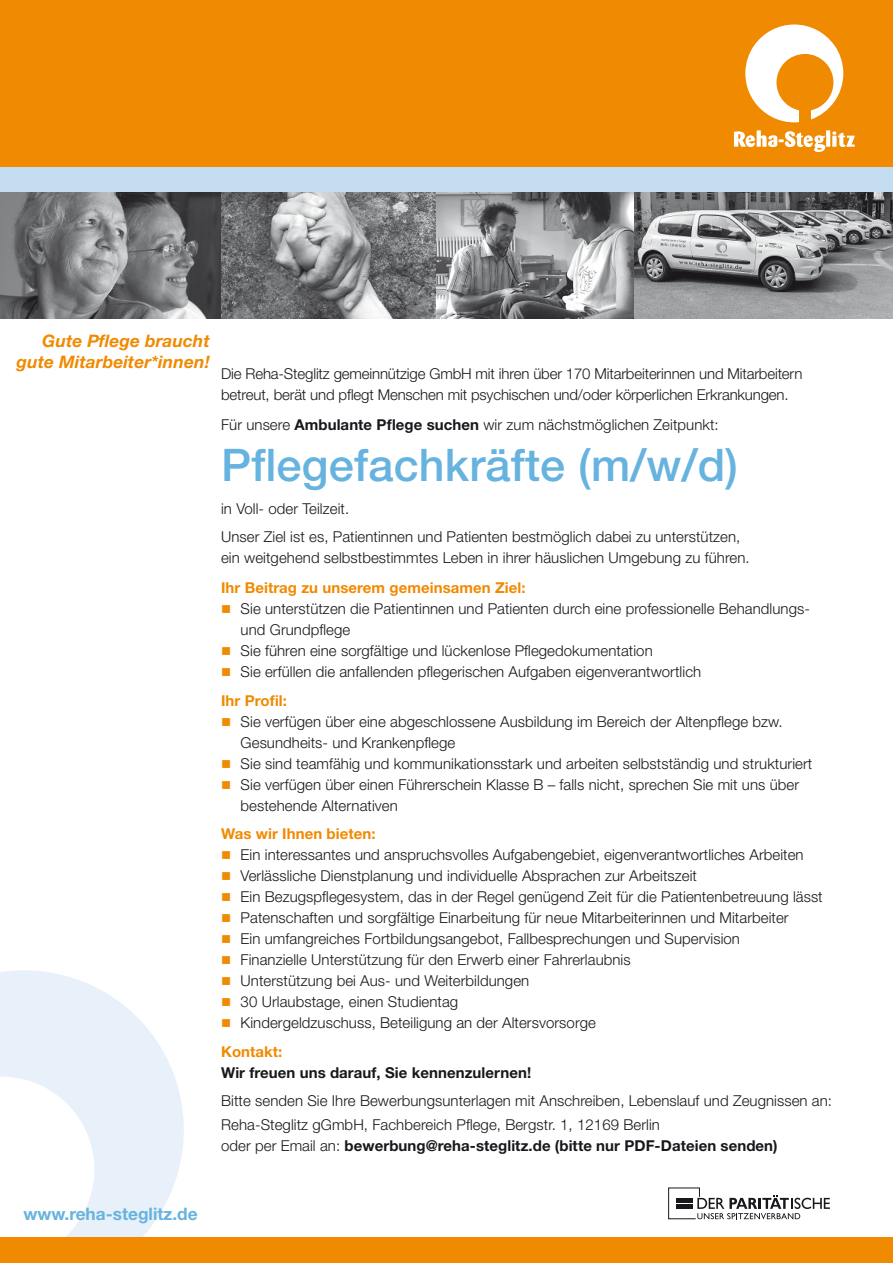
<style>
.page{position:relative;width:893px;height:1263px;background:#fff}
.page>*{position:absolute;margin:0;border:0;box-sizing:border-box;transform-origin:0 0}
.t1{font:500 45px "Helvetica Neue LT Std";letter-spacing:.005em;color:#67b3df}
.t2{font:italic 700 17.25px "Helvetica Neue LT Std";letter-spacing:.005em;color:#f08a00}
.t3{font:700 17.25px "Helvetica Neue LT Std";color:#67b3df}
.t4{font:300 15px/21px "Helvetica Neue LT Std";letter-spacing:.005em;color:#1a171c}
.t5{font:700 15px "Helvetica Neue LT Std";letter-spacing:.005em;color:#1a171c}
.t6{font:700 15px "Helvetica Neue LT Std";letter-spacing:.005em;color:#f08a00}
.s1{font-weight:700}
.s2{color:#f08a00}
.s3{font-weight:300}
</style>
<div class="page">
<svg style="left:0;top:970px;width:184px;height:267px;fill:#e8f1f9"></svg>
<div style="left:0;top:0;width:893px;height:170px;background:#f08a00"></div>
<svg style="left:734px;top:130px;width:91px;height:22px"></svg>
<svg style="left:826px;top:130px;width:4px;height:17px"></svg>
<svg style="left:832px;top:131px;width:23px;height:16px"></svg>
<svg style="left:745px;top:25px;width:98px;height:97px"></svg>
<div style="left:0;top:167px;width:893px;height:26px;background:#c5ddf1"></div>
<div style="left:0;top:1237px;width:893px;height:26px;background:#f08a00"></div>
<img style="left:634px;top:193px;width:259px;height:126px">
<img style="left:435px;top:193px;width:199px;height:126px">
<img style="left:0;top:193px;width:435px;height:126px">
<svg style="left:668px;top:1187px;width:162px;height:32px"></svg>
<p class="t2" style="left:42px;top:330px;width:169px">Gute Pflege braucht</p>
<p class="t2" style="left:17px;top:351px;width:195px">gute Mitarbeiter*innen!</p>
<p class="t4" style="left:221px;top:362px;width:583px">Die Reha-Steglitz gemeinnützige GmbH mit ihren über 170 Mitarbeiterinnen und Mitarbeitern betreut, berät und pflegt Menschen mit psychischen und/oder körperlichen Erkrankungen.</p>
<p class="t4" style="left:221px;top:413px;width:499px">Für unsere <span class="s1">Ambulante Pflege suchen</span> wir zum nächstmöglichen Zeitpunkt:</p>
<p class="t1" style="left:221px;top:438px;width:518px">Pflegefachkräfte (m/w/d)</p>
<p class="t4" style="left:221px;top:497px;width:130px">in Voll- oder Teilzeit.</p>
<p class="t4" style="left:221px;top:526px;width:530px">Unser Ziel ist es, Patientinnen und Patienten bestmöglich dabei zu unterstützen, ein weitgehend selbstbestimmtes Leben in ihrer häuslichen Umgebung zu führen.</p>
<p class="t6" style="left:221px;top:578px;width:306px">Ihr Beitrag zu unserem gemeinsamen Ziel:</p>
<p class="t4" style="left:241px;top:598px;width:571px;text-indent:-20px"><span class="s2">■</span> Sie unterstützen die Patientinnen und Patienten durch eine professionelle Behandlungs&shy;und Grundpflege</p>
<p class="t4" style="left:221px;top:640px;width:433px"><span class="s2">■</span> Sie führen eine sorgfältige und lückenlose Pflegedokumentation</p>
<p class="t4" style="left:221px;top:661px;width:482px"><span class="s2">■</span> Sie erfüllen die anfallenden pflegerischen Aufgaben eigenverantwortlich</p>
<p class="t6" style="left:221px;top:691px;width:67px">Ihr Profil:</p>
<p class="t4" style="left:221px;top:710px;width:563px"><span class="s2">■</span> Sie verfügen über eine abgeschlossene Ausbildung im Bereich der Altenpflege bzw.</p>
<p class="t4" style="left:241px;top:731px;width:216px">Gesundheits- und Krankenpflege</p>
<p class="t4" style="left:221px;top:752px;width:593px"><span class="s2">■</span> Sie sind teamfähig und kommunikationsstark und arbeiten selbstständig und strukturiert</p>
<p class="t4" style="left:221px;top:773px;width:579px"><span class="s2">■</span> Sie verfügen über einen Führerschein Klasse B – falls nicht, sprechen Sie mit uns über</p>
<p class="t4" style="left:241px;top:794px;width:159px">bestehende Alternativen</p>
<p class="t6" style="left:221px;top:824px;width:156px">Was wir Ihnen bieten:</p>
<p class="t4" style="left:221px;top:844px;width:584px"><span class="s2">■</span> Ein interessantes und anspruchsvolles Aufgabengebiet, eigenverantwortliches Arbeiten</p>
<p class="t4" style="left:221px;top:865px;width:477px"><span class="s2">■</span> Verlässliche Dienstplanung und individuelle Absprachen zur Arbeitszeit</p>
<p class="t4" style="left:221px;top:886px;width:603px"><span class="s2">■</span> Ein Bezugspflegesystem, das in der Regel genügend Zeit für die Patientenbetreuung lässt</p>
<p class="t4" style="left:221px;top:907px;width:569px"><span class="s2">■</span> Patenschaften und sorgfältige Einarbeitung für neue Mitarbeiterinnen und Mitarbeiter</p>
<p class="t4" style="left:221px;top:928px;width:520px"><span class="s2">■</span> Ein umfangreiches Fortbildungsangebot, Fallbesprechungen und Supervision</p>
<p class="t4" style="left:221px;top:949px;width:411px"><span class="s2">■</span> Finanzielle Unterstützung für den Erwerb einer Fahrerlaubnis</p>
<p class="t4" style="left:221px;top:970px;width:310px"><span class="s2">■</span> Unterstützung bei Aus- und Weiterbildungen</p>
<p class="t4" style="left:221px;top:991px;width:239px"><span class="s2">■</span> 30 Urlaubstage, einen Studientag</p>
<p class="t4" style="left:221px;top:1012px;width:376px"><span class="s2">■</span> Kindergeldzuschuss, Beteiligung an der Altersvorsorge</p>
<p class="t6" style="left:221px;top:1042px;width:63px">Kontakt:</p>
<p class="t5" style="left:221px;top:1063px;width:312px">Wir freuen uns darauf, Sie kennenzulernen!</p>
<p class="t4" style="left:221px;top:1090px;width:612px">Bitte senden Sie Ihre Bewerbungsunterlagen mit Anschreiben, Lebenslauf und Zeugnissen an:</p>
<p class="t4" style="left:221px;top:1114px;width:440px">Reha-Steglitz gGmbH, Fachbereich Pflege, Bergstr. 1, 12169 Berlin</p>
<p class="t5" style="left:221px;top:1136px;width:558px"><span class="s3">oder per Email an:</span> bewerbung@reha-steglitz.de (bitte nur PDF-Dateien senden)</p>
<p class="t3" style="left:23px;top:1203px;width:176px">www.reha-steglitz.de</p>
</div>
